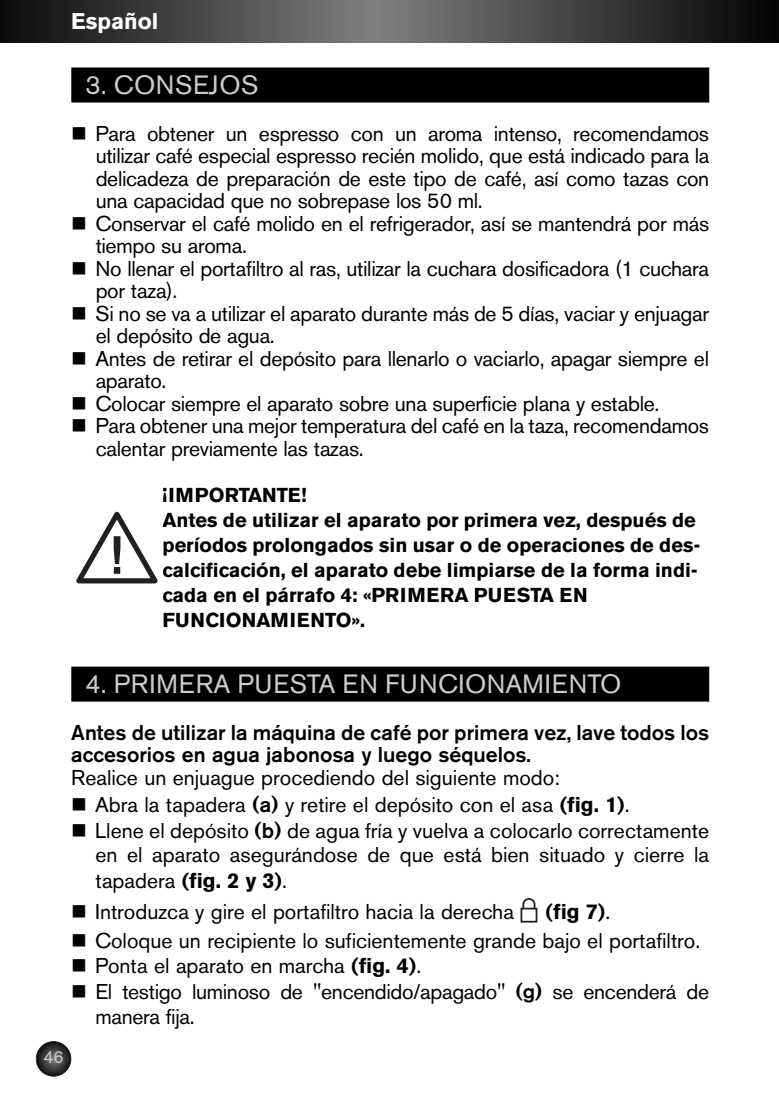
<style>
.page{position:relative;width:779px;height:1103px;background:#fff}
.page>*{position:absolute;margin:0;border:0;box-sizing:border-box;transform-origin:0 0}
.t1{font:26.25px "Akzidenz Grotesk BE";letter-spacing:.02em;color:#ccc}
.t2{font:700 22.5px "Akzidenz Grotesk BE";color:#fff}
.t3{font:21.25px/22.5px "Akzidenz Grotesk BE";letter-spacing:-.015em;color:#000}
.t4{font:500 21.25px/22.5px "Akzidenz Grotesk BE";color:#000}
.t5{font:700 21.25px "Akzidenz Grotesk BE";color:#000}
.t6{font:700 20px/25px "Akzidenz Grotesk BE";color:#000}
.t7{font:17.5px "Akzidenz Grotesk BE";color:#ccc}
.s1{font-weight:500}
.s2{font-weight:700}
.s3{font-weight:400}
</style>
<div class="page">
<svg style="left:0;top:0;width:779px;height:42px;background:#434343"></svg>
<svg style="left:37px;top:1041px;width:33px;height:34px"></svg>
<div style="left:36px;top:1041px;width:35px;height:35px;border:2px solid #000;border-radius:50%"></div>
<div style="left:71px;top:67px;width:638px;height:35px;background:#000"></div>
<div style="left:71px;top:666px;width:638px;height:35px;background:#000"></div>
<div style="left:520px;top:907px;width:17px;height:15px;border:2px solid #231f20"></div>
<svg style="left:521px;top:898px;width:15px;height:12px"></svg>
<svg style="left:76px;top:511px;width:82px;height:72px"></svg>
<p class="t2" style="left:71px;top:13px;width:89px">Español</p>
<p class="t1" style="left:85px;top:76px;width:175px">3. CONSEJOS</p>
<p class="t3" style="left:96px;top:124px;width:615px;text-align:justify;text-indent:-24px">■ Para obtener un espresso con un aroma intenso, recomendamos utilizar café especial espresso recién molido, que está indicado para la delicadeza de preparación de este tipo de café, así como tazas con una capacidad que no sobrepase los 50 ml.</p>
<p class="t3" style="left:96px;top:214px;width:615px;text-indent:-24px">■ Conservar el café molido en el refrigerador, así se mantendrá por más tiempo su aroma.</p>
<p class="t3" style="left:96px;top:259px;width:615px;text-indent:-24px">■ No llenar el portafiltro al ras, utilizar la cuchara dosificadora (1 cuchara por taza).</p>
<p class="t3" style="left:96px;top:304px;width:615px;text-indent:-24px">■ Si no se va a utilizar el aparato durante más de 5 días, vaciar y enjuagar el depósito de agua.</p>
<p class="t3" style="left:96px;top:349px;width:615px;text-indent:-24px">■ Antes de retirar el depósito para llenarlo o vaciarlo, apagar siempre el aparato.</p>
<p class="t3" style="left:71px;top:394px;width:590px">■ Colocar siempre el aparato sobre una superficie plana y estable.</p>
<p class="t3" style="left:96px;top:417px;width:615px;text-indent:-24px">■ Para obtener una mejor temperatura del café en la taza, recomendamos calentar previamente las tazas.</p>
<p class="t6" style="left:163px;top:484px;width:539px">¡IMPORTANTE!<br>Antes de utilizar el aparato por primera vez, después de períodos prolongados sin usar o de operaciones de des&shy;calcificación, el aparato debe limpiarse de la forma indi&shy;cada en el párrafo 4: «PRIMERA PUESTA EN FUNCIONAMIENTO».</p>
<p class="t1" style="left:85px;top:675px;width:537px">4. PRIMERA PUESTA EN FUNCIONAMIENTO</p>
<p class="t4" style="left:71px;top:722px;width:639px">Antes de utilizar la máquina de café por primera vez, lave todos los accesorios en agua jabonosa y luego séquelos.</p>
<p class="t3" style="left:71px;top:768px;width:490px">Realice un enjuague procediendo del siguiente modo:</p>
<p class="t3" style="left:71px;top:795px;width:560px">■ Abra la tapadera <span class="s1">(a)</span> y retire el depósito con el asa <span class="s2">(fig. 1)</span>.</p>
<p class="t3" style="left:95px;top:819px;width:615px;line-height:25px;text-align:justify;text-indent:-24px">■ Llene el depósito <span class="s1">(b)</span> de agua fría y vuelva a colocarlo correctamente en el aparato asegurándose de que está bien situado y cierre la tapadera <span class="s2">(fig. 2 y 3)</span>.</p>
<p class="t3" style="left:71px;top:902px;width:444px">■ Introduzca y gire el portafiltro hacia la derecha</p>
<p class="t5" style="left:546px;top:904px;width:66px">(fig 7)<span class="s3">.</span></p>
<p class="t3" style="left:71px;top:931px;width:630px">■ Coloque un recipiente lo suficientemente grande bajo el portafiltro.</p>
<p class="t3" style="left:71px;top:957px;width:351px">■ Ponta el aparato en marcha <span class="s2">(fig. 4)</span>.</p>
<p class="t3" style="left:95px;top:981px;width:615px;line-height:24.5px;text-indent:-24px">■ El testigo luminoso de "encendido/apagado" <span class="s1">(g)</span> se encenderá de manera fija.</p>
<p class="t7" style="left:43px;top:1050px;width:22px">46</p>
</div>
